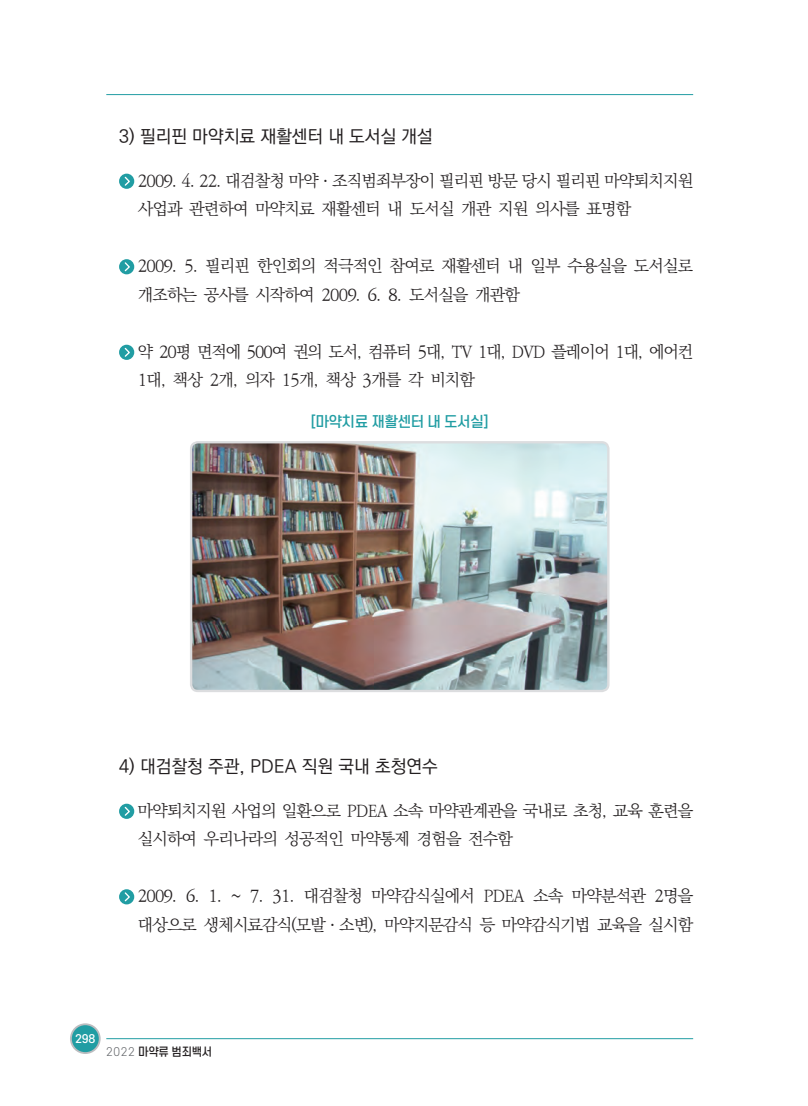
<style>
.page{position:relative;width:808px;height:1106px;background:#fff}
.page>*{position:absolute;margin:0;border:0;box-sizing:border-box;transform-origin:0 0}
.t1{font:500 18px "Ko Pub Dotum";color:#231f20}
.t2{font:300 16.5px/28.5px "Ko Pub Batang";letter-spacing:-.05em;color:#231f20}
.t3{font:300 16.5px/28.5px "Ko Pub Batang";letter-spacing:-.07em;color:#231f20}
.t4{font:500 14.25px "S Core Dream 5";letter-spacing:-.04em;color:#219da3}
.t5{font:500 11.25px "S Core Dream 5";letter-spacing:-.03em;color:#231f20}
.t6{font:500 11.25px "S Core Dream 5";color:#fff}
.s1{font-family:"S Core Dream 3";font-weight:300;color:#5d6064}
</style>
<div class="page">
<hr style="left:106px;top:94px;width:587px;height:1px;background:#219da3">
<hr style="left:106px;top:1038px;width:587px;height:1px;background:#219da3">
<div style="left:71px;top:1024px;width:29px;height:29px;background:#219da3;border-radius:50%"></div>
<div style="left:70px;top:1023px;width:31px;height:31px;border:2px solid #bcbdc0;border-radius:50%"></div>
<div style="left:119px;top:174px;width:15px;height:15px;background:#219da3;border-radius:50%"></div>
<svg style="left:124px;top:176px;width:6px;height:10px"></svg>
<div style="left:119px;top:259px;width:15px;height:15px;background:#219da3;border-radius:50%"></div>
<svg style="left:124px;top:262px;width:6px;height:10px"></svg>
<div style="left:119px;top:345px;width:15px;height:15px;background:#219da3;border-radius:50%"></div>
<svg style="left:124px;top:347px;width:6px;height:10px"></svg>
<img style="left:193px;top:444px;width:413px;height:245px">
<div style="left:190px;top:441px;width:419px;height:251px;border:2px solid #dcdddf;border-radius:7px"></div>
<svg style="left:119px;top:803px;width:15px;height:16px"></svg>
<svg style="left:123px;top:805px;width:8px;height:12px"></svg>
<div style="left:119px;top:889px;width:15px;height:15px;background:#219da3;border-radius:50%"></div>
<svg style="left:124px;top:892px;width:6px;height:10px"></svg>
<p class="t1" style="left:119px;top:127px;width:315px">3) 필리핀 마약치료 재활센터 내 도서실 개설</p>
<p class="t2" style="left:138px;top:167px;width:557px">2009. 4. 22. 대검찰청 마약ㆍ조직범죄부장이 필리핀 방문 당시 필리핀 마약퇴치지원 사업과 관련하여 마약치료 재활센터 내 도서실 개관 지원 의사를 표명함</p>
<p class="t2" style="left:138px;top:252px;width:557px">2009. 5. 필리핀 한인회의 적극적인 참여로 재활센터 내 일부 수용실을 도서실로 개조하는 공사를 시작하여 2009. 6. 8. 도서실을 개관함</p>
<p class="t3" style="left:138px;top:338px;width:557px">약 20평 면적에 500여 권의 도서, 컴퓨터 5대, TV 1대, DVD 플레이어 1대, 에어컨<br>1대, 책상 2개, 의자 15개, 책상 3개를 각 비치함</p>
<p class="t4" style="left:311px;top:411px;width:179px">[마약치료 재활센터 내 도서실]</p>
<p class="t1" style="left:119px;top:757px;width:320px">4) 대검찰청 주관, PDEA 직원 국내 초청연수</p>
<p class="t2" style="left:138px;top:797px;width:557px">마약퇴치지원 사업의 일환으로 PDEA 소속 마약관계관을 국내로 초청, 교육 훈련을 실시하여 우리나라의 성공적인 마약통제 경험을 전수함</p>
<p class="t2" style="left:138px;top:882px;width:557px">2009. 6. 1. ~ 7. 31. 대검찰청 마약감식실에서 PDEA 소속 마약분석관 2명을 대상으로 생체시료감식(모발ㆍ소변), 마약지문감식 등 마약감식기법 교육을 실시함</p>
<p class="t6" style="left:75px;top:1030px;width:22px">298</p>
<p class="t5" style="left:106px;top:1043px;width:108px"><span class="s1">2022</span> 마약류 범죄백서</p>
</div>
